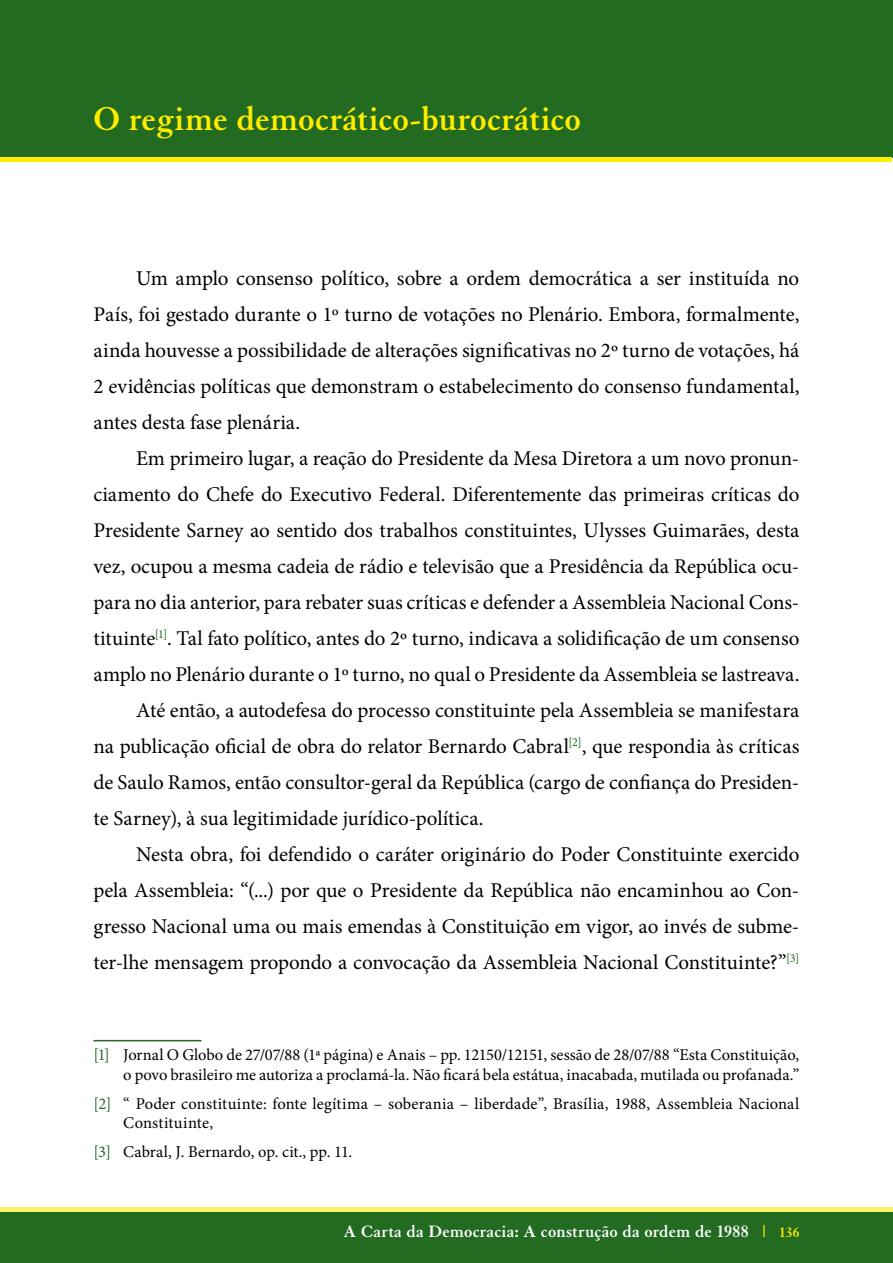
<style>
.page{position:relative;width:893px;height:1263px;background:#fff}
.page>*{position:absolute;margin:0;border:0;box-sizing:border-box;transform-origin:0 0}
.TITULO{font:700 36px "Granjon";color:#ffed00}
.TEXTO{font:21px/36px "Minion Pro";letter-spacing:-.005em;color:#000;text-align:justify}
.t1{font:700 18px "Granjon";letter-spacing:.015em;color:#fff}
.NOTA{font:16.5px/19.8px "Minion Pro";letter-spacing:.005em;color:#000;text-align:right}
.s1{color:#226b20}
.s2{color:#ffed00}
.s3{font-size:15px;color:#ffed00}
</style>
<div class="page">
<div style="left:0;top:1212px;width:893px;height:51px;background:#226b20"></div>
<div style="left:0;top:0;width:893px;height:157px;background:#226b20"></div>
<hr style="left:0;top:157px;width:892px;height:4px;background:#ffed00">
<hr style="left:0;top:1208px;width:893px;height:4px;background:#fff265">
<hr style="left:94px;top:1040px;width:108px;height:1px;background:#226b20">
<p class="TITULO" style="left:94px;top:99px;width:489px">O regime democrático-burocrático</p>
<p class="TEXTO" style="left:94px;top:260px;width:707px;text-indent:43px">Um amplo consenso político, sobre a ordem democrática a ser instituída no País, foi gestado durante o 1º turno de votações no Plenário. Embora, formalmente, ainda houvesse a possibilidade de alterações significativas no 2º turno de votações, há 2 evidências políticas que demonstram o estabelecimento do consenso fundamental, antes desta fase plenária.</p>
<p class="TEXTO" style="left:94px;top:440px;width:707px;text-indent:43px">Em primeiro lugar, a reação do Presidente da Mesa Diretora a um novo pronun&shy;ciamento do Chefe do Executivo Federal. Diferentemente das primeiras críticas do Presidente Sarney ao sentido dos trabalhos constituintes, Ulysses Guimarães, desta vez, ocupou a mesma cadeia de rádio e televisão que a Presidência da República ocu&shy;para no dia anterior, para rebater suas críticas e defender a Assembleia Nacional Cons&shy;tituinte<sup>[1]</sup>. Tal fato político, antes do 2º turno, indicava a solidificação de um consenso amplo no Plenário durante o 1º turno, no qual o Presidente da Assembleia se lastreava.</p>
<p class="TEXTO" style="left:94px;top:692px;width:707px;text-indent:43px">Até então, a autodefesa do processo constituinte pela Assembleia se manifestara na publicação oficial de obra do relator Bernardo Cabral<sup>[2]</sup>, que respondia às críticas de Saulo Ramos, então consultor-geral da República (cargo de confiança do Presiden&shy;te Sarney), à sua legitimidade jurídico-política.</p>
<p class="TEXTO" style="left:94px;top:836px;width:707px;text-indent:43px">Nesta obra, foi defendido o caráter originário do Poder Constituinte exercido pela Assembleia: “(...) por que o Presidente da República não encaminhou ao Con&shy;gresso Nacional uma ou mais emendas à Constituição em vigor, ao invés de subme&shy;ter-lhe mensagem propondo a convocação da Assembleia Nacional Constituinte?”<sup>[3]</sup></p>
<p class="NOTA" style="left:94px;top:1045px;width:707px"><span class="s1">[1]</span> Jornal O Globo de 27/07/88 (1ª página) e Anais – pp. 12150/12151, sessão de 28/07/88 “Esta Constituição, o povo brasileiro me autoriza a proclamá-la. Não ficará bela estátua, inacabada, mutilada ou profanada.”</p>
<p class="NOTA" style="left:123px;top:1093px;width:678px;text-align:left;text-indent:-30px"><span class="s1">[2]</span> “ Poder constituinte: fonte legítima – soberania – liberdade”, Brasília, 1988, Assembleia Nacional<br>Constituinte,</p>
<p class="NOTA" style="left:94px;top:1141px;width:260px"><span class="s1">[3]</span> Cabral, J. Bernardo, op. cit., pp. 11.</p>
<p class="t1" style="left:344px;top:1222px;width:457px">A Carta da Democracia: A construção da ordem de 1988 <span class="s2">|</span> <span class="s3">136</span></p>
</div>
